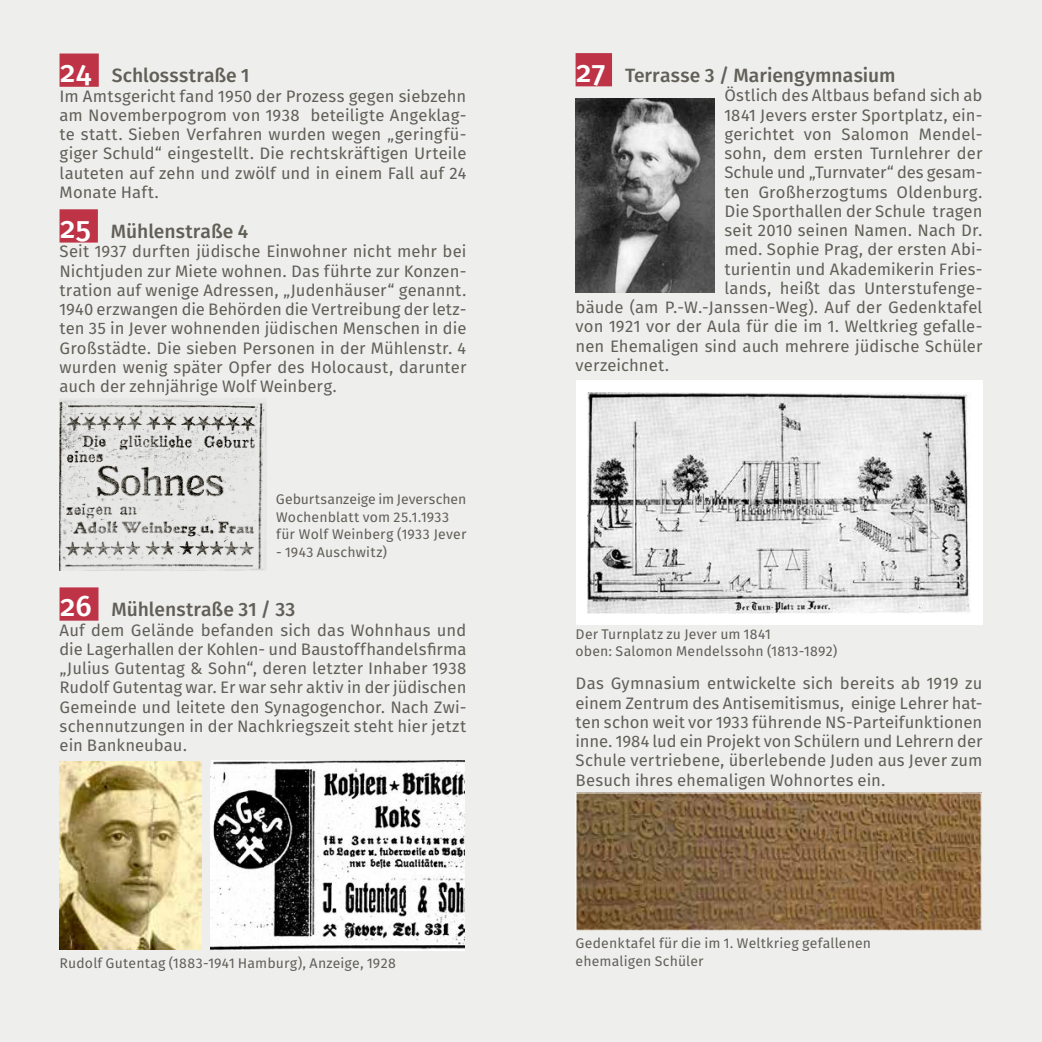
<style>
.page{position:relative;width:1042px;height:1042px;background:#fff}
.page>*{position:absolute;margin:0;border:0;box-sizing:border-box;transform-origin:0 0}
.t1{font:19.25px "Fira Sans OT Medium";letter-spacing:.005em;color:#615f57}
.t2{font:16.62px/19.2px "Fira Sans OT";letter-spacing:.005em;color:#615f57;text-align:justify}
.t3{font:14px/17.5px "Fira Sans OT";letter-spacing:.015em;color:#615f57}
.s1{font-size:29.75px;color:#fff}
</style>
<div class="page">
<div style="left:0;top:0;width:521px;height:1042px;background:#eeeeed"></div>
<div style="left:521px;top:0;width:521px;height:1042px;background:#eeeeed"></div>
<div style="left:575px;top:53px;width:37px;height:33px;background:#be3346"></div>
<div style="left:575px;top:380px;width:407px;height:244px;background:#fff"></div>
<img style="left:577px;top:794px;width:402px;height:134px">
<img style="left:575px;top:98px;width:139px;height:195px">
<img style="left:587px;top:392px;width:383px;height:221px">
<div style="left:60px;top:54px;width:39px;height:33px;background:#be3346"></div>
<div style="left:60px;top:209px;width:38px;height:34px;background:#be3346"></div>
<div style="left:60px;top:587px;width:38px;height:34px;background:#be3346"></div>
<img style="left:60px;top:399px;width:206px;height:172px">
<img style="left:210px;top:760px;width:255px;height:190px">
<img style="left:60px;top:761px;width:142px;height:188px">
<p class="t1" style="left:60px;top:62px;width:191px"><span class="s1">24</span> Schlossstraße 1</p>
<p class="t2" style="left:60px;top:87px;width:408px">Im Amtsgericht fand 1950 der Prozess gegen siebzehn am Novemberpogrom von 1938 beteiligte Angeklag&shy;te statt. Sieben Verfahren wurden wegen „geringfü&shy;giger Schuld“ eingestellt. Die rechtskräftigen Urteile lauteten auf zehn und zwölf und in einem Fall auf 24<br>Monate Haft.</p>
<p class="t1" style="left:60px;top:218px;width:189px"><span class="s1">25</span> Mühlenstraße 4</p>
<p class="t2" style="left:60px;top:243px;width:408px">Seit 1937 durften jüdische Einwohner nicht mehr bei Nichtjuden zur Miete wohnen. Das führte zur Konzen&shy;tration auf wenige Adressen, „Judenhäuser“ genannt.<br>1940 erzwangen die Behörden die Vertreibung der letz&shy;ten 35 in Jever wohnenden jüdischen Menschen in die Großstädte. Die sieben Personen in der Mühlenstr. 4 wurden wenig später Opfer des Holocaust, darunter auch der zehnjährige Wolf Weinberg.</p>
<p class="t3" style="left:276px;top:492px;width:192px">Geburtsanzeige im Jeverschen<br>Wochenblatt vom 25.1.1933 für Wolf Weinberg (1933 Jever</p>
<p class="t3" style="left:276px;top:544px;width:112px">- 1943 Auschwitz)</p>
<p class="t1" style="left:60px;top:596px;width:237px"><span class="s1">26</span> Mühlenstraße 31 / 33</p>
<p class="t2" style="left:60px;top:621px;width:408px">Auf dem Gelände befanden sich das Wohnhaus und die Lagerhallen der Kohlen- und Baustoffhandelsfirma „Julius Gutentag &amp; Sohn“, deren letzter Inhaber 1938<br>Rudolf Gutentag war. Er war sehr aktiv in der jüdischen Gemeinde und leitete den Synagogenchor. Nach Zwi&shy;schennutzungen in der Nachkriegszeit steht hier jetzt ein Bankneubau.</p>
<p class="t3" style="left:60px;top:955px;width:338px">Rudolf Gutentag (1883-1941 Hamburg), Anzeige, 1928</p>
<p class="t1" style="left:576px;top:62px;width:321px"><span class="s1">27</span> Terrasse 3 / Mariengymnasium</p>
<p class="t2" style="left:724px;top:87px;width:259px">Östlich des Altbaus befand sich ab</p>
<p class="t2" style="left:724px;top:106px;width:259px">1841 Jevers erster Sportplatz, ein-</p>
<p class="t2" style="left:724px;top:126px;width:259px">gerichtet von Salomon Mendel-</p>
<p class="t2" style="left:724px;top:145px;width:259px">sohn, dem ersten Turnlehrer der</p>
<p class="t2" style="left:724px;top:164px;width:259px">Schule und „Turnvater“ des gesam-</p>
<p class="t2" style="left:724px;top:183px;width:259px">ten Großherzogtums Oldenburg.</p>
<p class="t2" style="left:724px;top:203px;width:260px">Die Sporthallen der Schule tragen</p>
<p class="t2" style="left:724px;top:222px;width:259px">seit 2010 seinen Namen. Nach Dr.</p>
<p class="t2" style="left:724px;top:241px;width:259px">med. Sophie Prag, der ersten Abi-</p>
<p class="t2" style="left:724px;top:260px;width:259px">turientin und Akademikerin Fries-</p>
<p class="t2" style="left:724px;top:280px;width:259px">lands, heißt das Unterstufenge-</p>
<p class="t2" style="left:575px;top:299px;width:408px">bäude (am P.-W.-Janssen-Weg). Auf der Gedenktafel</p>
<p class="t2" style="left:575px;top:318px;width:408px">von 1921 vor der Aula für die im 1. Weltkrieg gefalle-</p>
<p class="t2" style="left:575px;top:337px;width:408px">nen Ehemaligen sind auch mehrere jüdische Schüler</p>
<p class="t2" style="left:575px;top:357px;width:95px">verzeichnet.</p>
<p class="t3" style="left:575px;top:626px;width:263px">Der Turnplatz zu Jever um 1841<br>oben: Salomon Mendelssohn (1813-1892)</p>
<p class="t2" style="left:575px;top:675px;width:408px">Das Gymnasium entwickelte sich bereits ab 1919 zu einem Zentrum des Antisemitismus, einige Lehrer hat&shy;ten schon weit vor 1933 führende NS-Parteifunktionen inne. 1984 lud ein Projekt von Schülern und Lehrern der Schule vertriebene, überlebende Juden aus Jever zum Besuch ihres ehemaligen Wohnortes ein.</p>
<p class="t3" style="left:575px;top:936px;width:297px">Gedenktafel für die im 1. Weltkrieg gefallenen ehemaligen Schüler</p>
</div>
